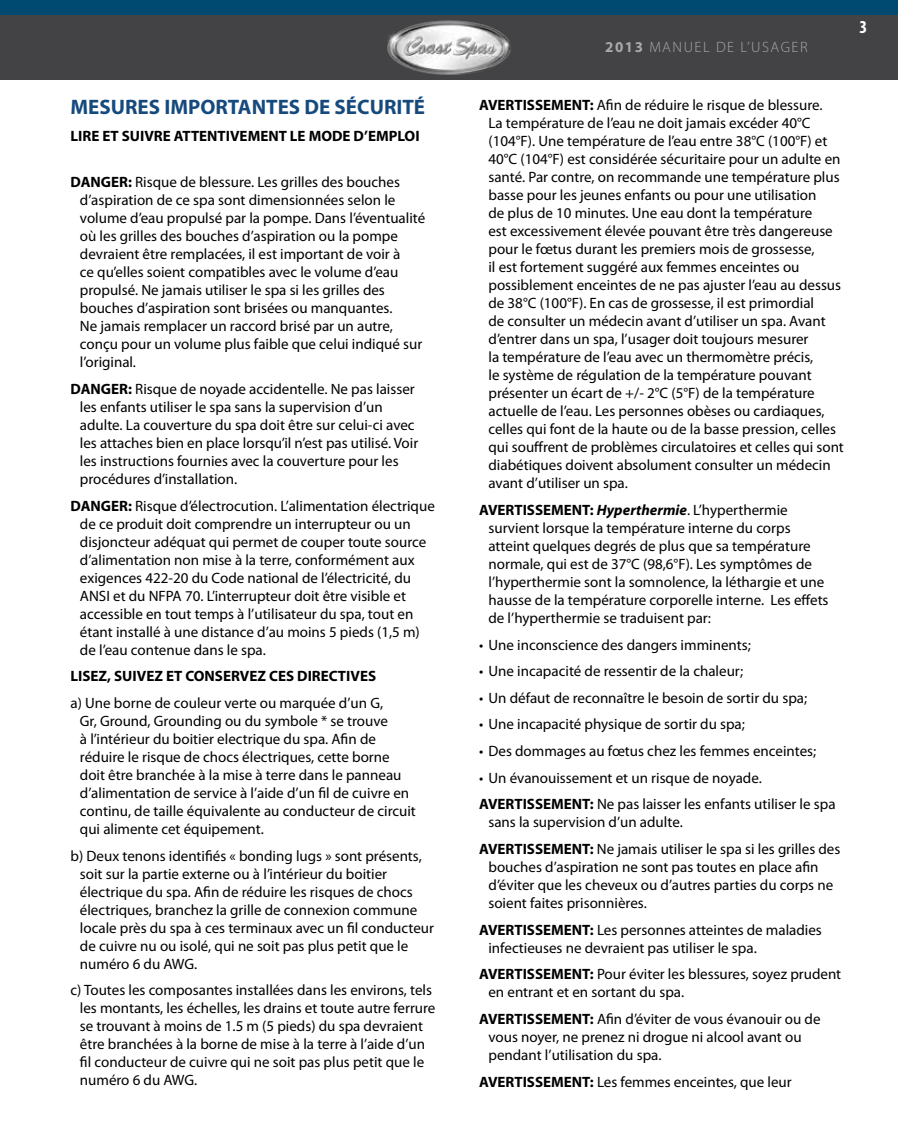
<style>
.page{position:relative;width:898px;height:1148px;background:#fff}
.page>*{position:absolute;margin:0;border:0;box-sizing:border-box;transform-origin:0 0}
.t1{font:700 21px "Myriad Pro";color:#174a7c}
.t2{font:700 condensed 18.3px "Myriad Pro";color:#fff}
.t3{font:15px/18px "Myriad Pro";color:#000}
.t4{font:700 15px "Myriad Pro";color:#000}
.t5{font:300 15px "Myriad Pro";letter-spacing:.1em;color:#a7a9ac}
.s1{font-weight:700}
.s2{font-weight:700;font-style:italic}
</style>
<div class="page">
<div style="left:0;top:5px;width:898px;height:75px;background:#434345"></div>
<div style="left:0;top:0;width:898px;height:14px;background:#004a72"></div>
<img style="left:387px;top:20px;width:124px;height:55px">
<h1 class="t1" style="left:71px;top:96px;width:356px">MESURES IMPORTANTES DE SÉCURITÉ</h1>
<p class="t4" style="left:71px;top:128px;width:350px">LIRE ET SUIVRE ATTENTIVEMENT LE MODE D’EMPLOI</p>
<p class="t3" style="left:80px;top:173px;width:347px;text-indent:-9px"><span class="s1">DANGER:</span> Risque de blessure. Les grilles des bouches d’aspiration de ce spa sont dimensionnées selon le volume d’eau propulsé par la pompe. Dans l’éventualité où les grilles des bouches d’aspiration ou la pompe devraient être remplacées, il est important de voir à<br>ce qu’elles soient compatibles avec le volume d’eau propulsé. Ne jamais utiliser le spa si les grilles des bouches d’aspiration sont brisées ou manquantes.<br>Ne jamais remplacer un raccord brisé par un autre, conçu pour un volume plus faible que celui indiqué sur l’original.</p>
<p class="t3" style="left:80px;top:380px;width:340px;text-indent:-9px"><span class="s1">DANGER:</span> Risque de noyade accidentelle. Ne pas laisser les enfants utiliser le spa sans la supervision d’un adulte. La couverture du spa doit être sur celui-ci avec les attaches bien en place lorsqu’il n’est pas utilisé. Voir les instructions fournies avec la couverture pour les procédures d’installation.</p>
<p class="t3" style="left:80px;top:497px;width:356px;text-indent:-9px"><span class="s1">DANGER:</span> Risque d’électrocution. L’alimentation électrique de ce produit doit comprendre un interrupteur ou un disjoncteur adéquat qui permet de couper toute source d’alimentation non mise à la terre, conformément aux exigences 422-20 du Code national de l’électricité, du ANSI et du NFPA 70. L’interrupteur doit être visible et accessible en tout temps à l’utilisateur du spa, tout en étant installé à une distance d’au moins 5 pieds (1,5 m) de l’eau contenue dans le spa.</p>
<p class="t4" style="left:71px;top:668px;width:307px">LISEZ, SUIVEZ ET CONSERVEZ CES DIRECTIVES</p>
<p class="t3" style="left:80px;top:694px;width:337px;text-indent:-9px">a) Une borne de couleur verte ou marquée d’un G,<br>Gr, Ground, Grounding ou du symbole * se trouve<br>à l’intérieur du boitier electrique du spa. Afin de réduire le risque de chocs électriques, cette borne doit être branchée à la mise à terre dans le panneau d’alimentation de service à l’aide d’un fil de cuivre en continu, de taille équivalente au conducteur de circuit qui alimente cet équipement.</p>
<p class="t3" style="left:80px;top:847px;width:355px;text-indent:-9px">b) Deux tenons identifiés « bonding lugs » sont présents, soit sur la partie externe ou à l’intérieur du boitier électrique du spa. Afin de réduire les risques de chocs électriques, branchez la grille de connexion commune locale près du spa à ces terminaux avec un fil conducteur de cuivre nu ou isolé, qui ne soit pas plus petit que le numéro 6 du AWG.</p>
<p class="t3" style="left:80px;top:981px;width:357px;text-indent:-9px">c) Toutes les composantes installées dans les environs, tels les montants, les échelles, les drains et toute autre ferrure se trouvant à moins de 1.5 m (5 pieds) du spa devraient être branchées à la borne de mise à la terre à l’aide d’un fil conducteur de cuivre qui ne soit pas plus petit que le numéro 6 du AWG.</p>
<p class="t5" style="left:605px;top:39px;width:204px"><span class="s1">2013</span> MANUEL DE L’USAGER</p>
<p class="t2" style="left:859px;top:17px;width:9px">3</p>
<p class="t3" style="left:488px;top:96px;width:357px;text-indent:-9px"><span class="s1">AVERTISSEMENT:</span> Afin de réduire le risque de blessure.<br>La température de l’eau ne doit jamais excéder 40°C (104°F). Une température de l’eau entre 38°C (100°F) et 40°C (104°F) est considérée sécuritaire pour un adulte en santé. Par contre, on recommande une température plus basse pour les jeunes enfants ou pour une utilisation<br>de plus de 10 minutes. Une eau dont la température<br>est excessivement élevée pouvant être très dangereuse pour le fœtus durant les premiers mois de grossesse,<br>il est fortement suggéré aux femmes enceintes ou possiblement enceintes de ne pas ajuster l’eau au dessus de 38°C (100°F). En cas de grossesse, il est primordial<br>de consulter un médecin avant d’utiliser un spa. Avant d’entrer dans un spa, l’usager doit toujours mesurer<br>la température de l’eau avec un thermomètre précis,<br>le système de régulation de la température pouvant présenter un écart de +/- 2°C (5°F) de la température actuelle de l’eau. Les personnes obèses ou cardiaques, celles qui font de la haute ou de la basse pression, celles qui souffrent de problèmes circulatoires et celles qui sont diabétiques doivent absolument consulter un médecin avant d’utiliser un spa.</p>
<p class="t3" style="left:488px;top:501px;width:342px;text-indent:-9px"><span class="s1">AVERTISSEMENT:</span> <span class="s2">Hyperthermie</span>. L’hyperthermie survient lorsque la température interne du corps atteint quelques degrés de plus que sa température normale, qui est de 37°C (98,6°F). Les symptômes de l’hyperthermie sont la somnolence, la léthargie et une hausse de la température corporelle interne. Les effets de l’hyperthermie se traduisent par:</p>
<p class="t3" style="left:479px;top:635px;width:273px">• Une inconscience des dangers imminents;</p>
<p class="t3" style="left:479px;top:662px;width:265px">• Une incapacité de ressentir de la chaleur;</p>
<p class="t3" style="left:479px;top:689px;width:330px">• Un défaut de reconnaître le besoin de sortir du spa;</p>
<p class="t3" style="left:479px;top:715px;width:267px">• Une incapacité physique de sortir du spa;</p>
<p class="t3" style="left:479px;top:742px;width:339px">• Des dommages au fœtus chez les femmes enceintes;</p>
<p class="t3" style="left:479px;top:764px;width:358px;line-height:26.7px">• Un évanouissement et un risque de noyade.<br><span class="s1">AVERTISSEMENT:</span> Ne pas laisser les enfants utiliser le spa</p>
<p class="t3" style="left:479px;top:809px;width:363px;line-height:26.7px;text-indent:9px">sans la supervision d’un adulte.<br><span class="s1">AVERTISSEMENT:</span> Ne jamais utiliser le spa si les grilles des</p>
<p class="t3" style="left:488px;top:858px;width:346px">bouches d’aspiration ne sont pas toutes en place afin d’éviter que les cheveux ou d’autres parties du corps ne soient faites prisonnières.</p>
<p class="t3" style="left:488px;top:921px;width:335px;text-indent:-9px"><span class="s1">AVERTISSEMENT:</span> Les personnes atteintes de maladies infectieuses ne devraient pas utiliser le spa.</p>
<p class="t3" style="left:488px;top:965px;width:354px;text-indent:-9px"><span class="s1">AVERTISSEMENT:</span> Pour éviter les blessures, soyez prudent en entrant et en sortant du spa.</p>
<p class="t3" style="left:488px;top:1010px;width:333px;text-indent:-9px"><span class="s1">AVERTISSEMENT:</span> Afin d’éviter de vous évanouir ou de vous noyer, ne prenez ni drogue ni alcool avant ou pendant l’utilisation du spa.</p>
<p class="t3" style="left:479px;top:1073px;width:314px"><span class="s1">AVERTISSEMENT:</span> Les femmes enceintes, que leur</p>
</div>
